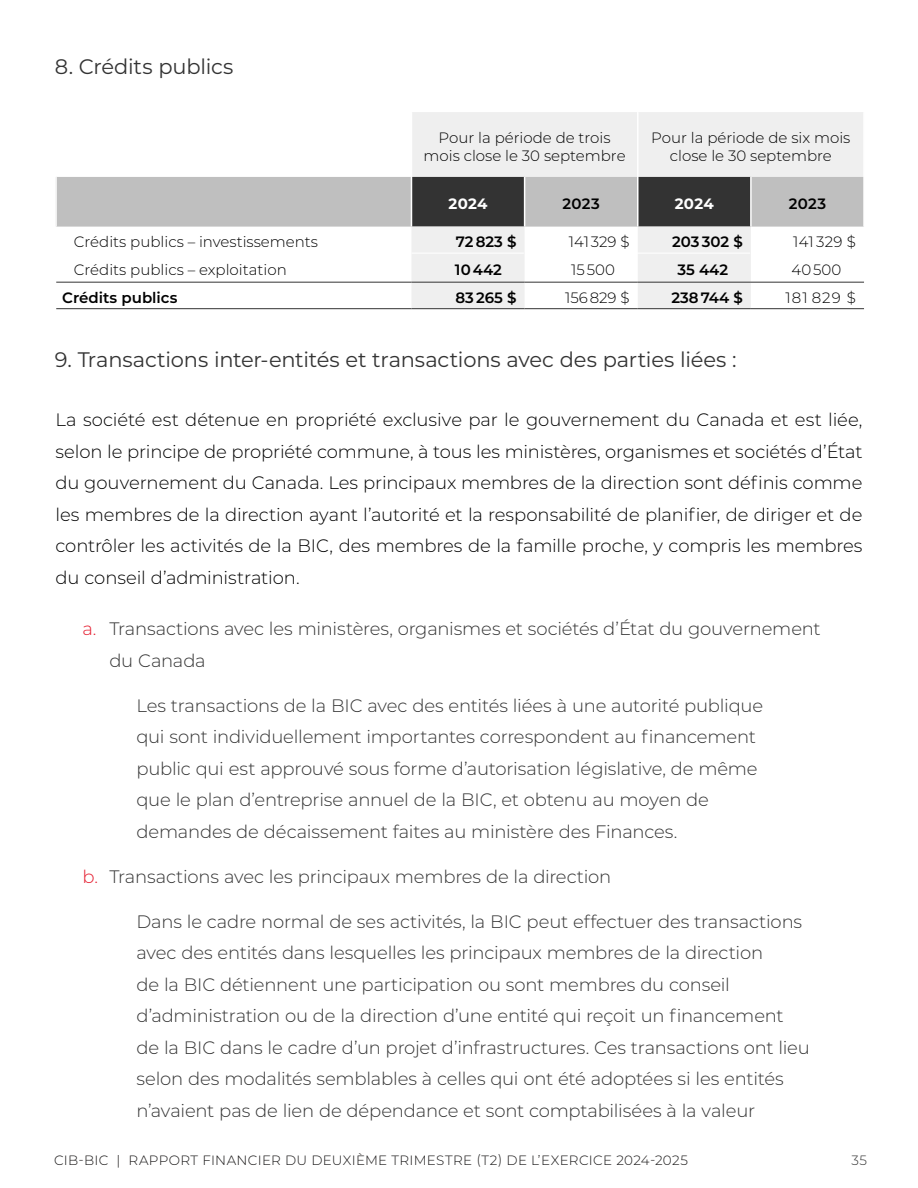
<style>
.page{position:relative;width:918px;height:1188px;background:#fff}
.page>*{position:absolute;margin:0;border:0;box-sizing:border-box;transform-origin:0 0}
.t1{font:21px "Montserrat";letter-spacing:-.01em;color:#333}
.t2{font:300 18px/31.5px "Montserrat";letter-spacing:-.01em;color:#333}
.t3{font:300 18px/31.5px "Montserrat";letter-spacing:-.005em;color:#000;text-align:justify}
.t4{font:300 15px/18px "Montserrat";color:#000;text-align:center}
.t5{font:600 15px "Montserrat";color:#000}
.t6{font:700 15px "Montserrat";letter-spacing:.025em;color:#fff}
.t7{font:300 13.5px "Montserrat";letter-spacing:.025em;color:#1a1818}
.t8{font:300 13.5px "Montserrat";color:#333}
.s1{color:#e51d2f}
</style>
<div class="page">
<svg style="left:56px;top:112px;width:808px;height:196px"></svg>
<hr style="left:863px;top:112px;width:2px;height:65px;background:#fff">
<hr style="left:525px;top:252px;width:113px;height:2px;background:#fff">
<hr style="left:752px;top:252px;width:112px;height:2px;background:#fff">
<hr style="left:411px;top:253px;width:113px;height:1px;background:#fff">
<hr style="left:638px;top:253px;width:112px;height:1px;background:#fff">
<hr style="left:863px;top:177px;width:2px;height:50px;background:#fff">
<hr style="left:411px;top:177px;width:1px;height:50px;background:#fff">
<hr style="left:637px;top:177px;width:2px;height:50px;background:#fff">
<hr style="left:56px;top:177px;width:1px;height:50px;background:#efefef">
<hr style="left:411px;top:112px;width:1px;height:65px;background:#fff">
<hr style="left:637px;top:112px;width:2px;height:65px;background:#fff">
<hr style="left:524px;top:177px;width:1px;height:50px;background:#fff">
<hr style="left:750px;top:177px;width:2px;height:50px;background:#fff">
<hr style="left:56px;top:282px;width:355px;height:1px;background:#333">
<hr style="left:411px;top:282px;width:114px;height:1px;background:#333">
<hr style="left:525px;top:282px;width:113px;height:1px;background:#333">
<hr style="left:638px;top:282px;width:113px;height:1px;background:#333">
<hr style="left:751px;top:282px;width:113px;height:1px;background:#333">
<hr style="left:56px;top:308px;width:355px;height:1px;background:#333">
<hr style="left:411px;top:308px;width:114px;height:1px;background:#333">
<hr style="left:525px;top:308px;width:113px;height:1px;background:#333">
<hr style="left:638px;top:308px;width:113px;height:1px;background:#333">
<hr style="left:751px;top:308px;width:113px;height:1px;background:#333">
<h2 class="t1" style="left:55px;top:52px;width:180px">8. Crédits publics</h2>
<p class="t4" style="left:424px;top:128px;width:204px">Pour la période de trois mois close le 30 septembre</p>
<p class="t4" style="left:651px;top:128px;width:201px">Pour la période de six mois close le 30 septembre</p>
<p class="t6" style="left:448px;top:193px;width:41px">2024</p>
<p class="t5" style="left:562px;top:193px;width:39px">2023</p>
<p class="t6" style="left:675px;top:193px;width:41px">2024</p>
<p class="t5" style="left:789px;top:193px;width:39px">2023</p>
<p class="t4" style="left:74px;top:232px;width:246px">Crédits publics – investissements</p>
<p class="t5" style="left:456px;top:231px;width:62px">72 823 $</p>
<p class="t4" style="left:569px;top:232px;width:62px">141 329 $</p>
<p class="t5" style="left:672px;top:231px;width:72px">203 302 $</p>
<p class="t4" style="left:793px;top:232px;width:64px">141 329 $</p>
<p class="t4" style="left:74px;top:260px;width:215px">Crédits publics – exploitation</p>
<p class="t5" style="left:455px;top:259px;width:48px">10 442</p>
<p class="t4" style="left:571px;top:260px;width:45px">15 500</p>
<p class="t5" style="left:678px;top:259px;width:52px">35 442</p>
<p class="t4" style="left:792px;top:260px;width:51px">40 500</p>
<p class="t5" style="left:62px;top:287px;width:117px">Crédits publics</p>
<p class="t5" style="left:456px;top:287px;width:63px">83 265 $</p>
<p class="t4" style="left:565px;top:288px;width:66px">156 829 $</p>
<p class="t5" style="left:671px;top:287px;width:73px">238 744 $</p>
<p class="t4" style="left:786px;top:288px;width:72px">181 829 $</p>
<h2 class="t1" style="left:55px;top:345px;width:683px">9. Transactions inter-entités et transactions avec des parties liées :</h2>
<p class="t3" style="left:55px;top:404px;width:809px">La société est détenue en propriété exclusive par le gouvernement du Canada et est liée, selon le principe de propriété commune, à tous les ministères, organismes et sociétés d’État du gouvernement du Canada. Les principaux membres de la direction sont définis comme les membres de la direction ayant l’autorité et la responsabilité de planifier, de diriger et de contrôler les activités de la BIC, des membres de la famille proche, y compris les membres du conseil d’administration.</p>
<p class="t2" style="left:109px;top:613px;width:713px;text-indent:-27px"><span class="s1">a.</span> Transactions avec les ministères, organismes et sociétés d’État du gouvernement du Canada</p>
<p class="t2" style="left:136px;top:689px;width:628px">Les transactions de la BIC avec des entités liées à une autorité publique qui sont individuellement importantes correspondent au financement public qui est approuvé sous forme d’autorisation législative, de même que le plan d’entreprise annuel de la BIC, et obtenu au moyen de demandes de décaissement faites au ministère des Finances.</p>
<p class="t2" style="left:82px;top:860px;width:530px"><span class="s1">b.</span> Transactions avec les principaux membres de la direction</p>
<p class="t2" style="left:136px;top:905px;width:675px">Dans le cadre normal de ses activités, la BIC peut effectuer des transactions avec des entités dans lesquelles les principaux membres de la direction<br>de la BIC détiennent une participation ou sont membres du conseil d’administration ou de la direction d’une entité qui reçoit un financement de la BIC dans le cadre d’un projet d’infrastructures. Ces transactions ont lieu selon des modalités semblables à celles qui ont été adoptées si les entités n’avaient pas de lien de dépendance et sont comptabilisées à la valeur</p>
<p class="t7" style="left:54px;top:1151px;width:635px">CIB-BIC | RAPPORT FINANCIER DU DEUXIÈME TRIMESTRE (T2) DE L’EXERCICE 2024-2025</p>
<p class="t8" style="left:851px;top:1151px;width:17px">35</p>
</div>
